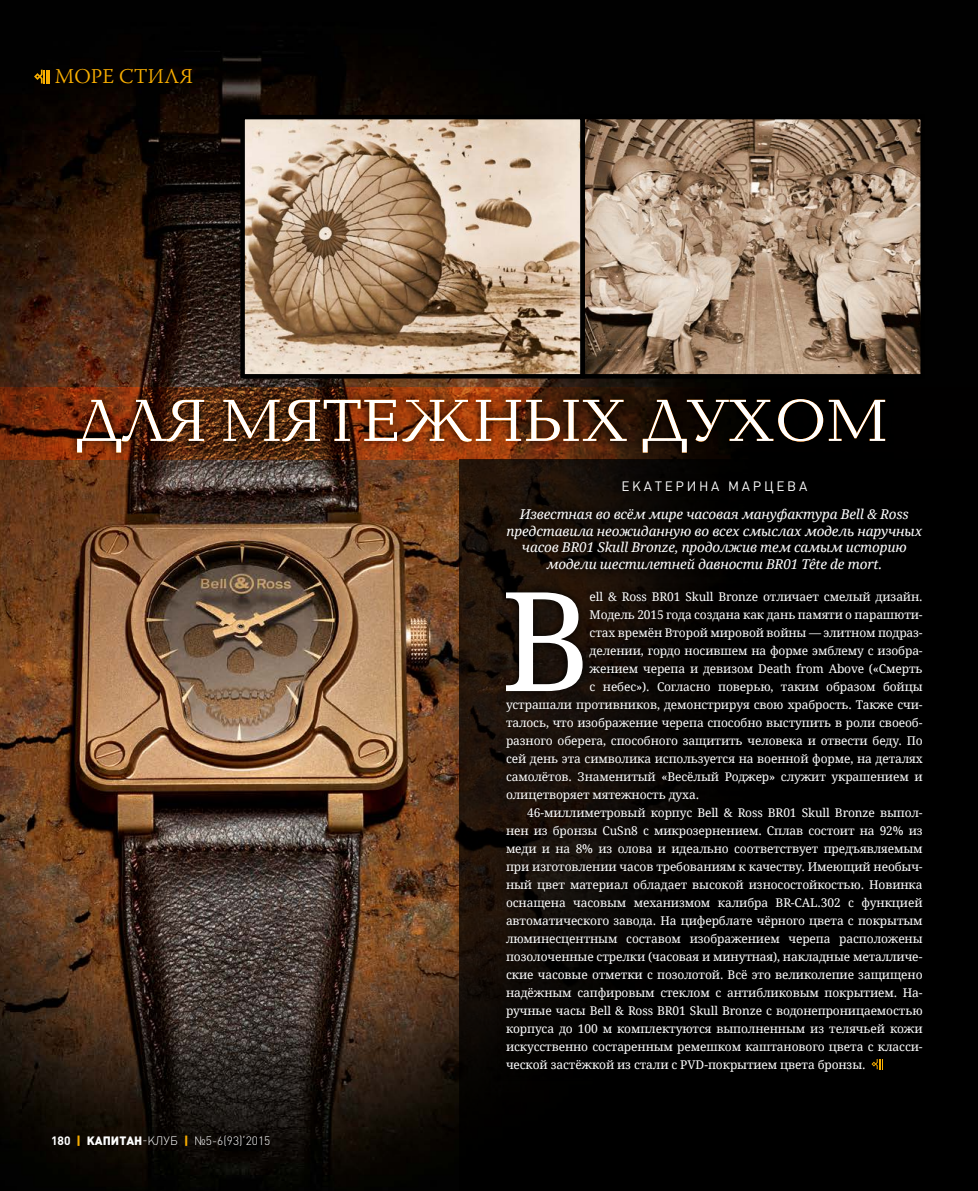
<style>
.page{position:relative;width:978px;height:1191px;background:#fff}
.page>*{position:absolute;margin:0;border:0;box-sizing:border-box;transform-origin:0 0}
.t1{font:138px "Droid Serif";color:#fff}
.t2{font:61.5px "Baltica C";color:#fff}
.t3{font:300 21px "Warnock Pro";color:#f9ae00}
.t4{font:italic 13.5px/16.5px "Droid Serif";letter-spacing:-.01em;color:#fff;text-align:center}
.t5{font:13.5px "Plumb";letter-spacing:.2em;color:#fff}
.t6{font:12px "Droid Serif";letter-spacing:-.01em;color:#fff}
.t7{font:300 12px "Plumb";color:#fff}
.s1{font-weight:700}
.s2{font-weight:900;color:#f9ae00}
.s3{font-family:"Plumb Soft";font-weight:900}
</style>
<div class="page">
<img style="left:0;top:0;width:978px;height:1191px">
<img style="left:245px;top:120px;width:675px;height:253px">
<div style="left:240px;top:115px;width:345px;height:263px;border:4px solid #000"></div>
<div style="left:580px;top:115px;width:345px;height:263px;border:4px solid #000"></div>
<svg style="left:34px;top:70px;width:16px;height:13px"></svg>
<svg style="left:0;top:387px;width:978px;height:72px;background:#3f1a07"></svg>
<svg style="left:459px;top:459px;width:519px;height:732px;background:#060402"></svg>
<svg style="left:498px;top:583px;width:432px;height:497px;background:#050302"></svg>
<svg style="left:871px;top:1059px;width:12px;height:10px"></svg>
<svg style="left:500px;top:500px;width:429px;height:77px;background:#080502"></svg>
<div style="left:614px;top:473px;width:200px;height:28px;background:#000"></div>
<h3 class="t3" style="left:55px;top:64px;width:140px">МОРЕ СТИЛЯ</h3>
<h2 class="t2" style="left:77px;top:388px;width:812px">ДЛЯ МЯТЕЖНЫХ ДУХОМ</h2>
<p class="t5" style="left:621px;top:478px;width:187px">ЕКАТЕРИНА МАРЦЕВА</p>
<p class="t4" style="left:507px;top:506px;width:417px">Известная во всём мире часовая мануфактура Bell &amp; Ross представила неожиданную во всех смыслах модель наручных часов BR01 Skull Bronze, продолжив тем самым историю модели шестилетней давности BR01 Tête de mort.</p>
<p class="t7" style="left:51px;top:1133px;width:221px"><span class="s1">180</span> <span class="s2">|</span> <span class="s3">КАПИТАН</span>-КЛУБ <span class="s2">|</span> №5-6(93)’2015</p>
<h1 class="t1" style="left:501px;top:556px;width:92px">B</h1>
<p class="t6" style="left:590px;top:589px;width:335px">ell &amp; Ross BR01 Skull Bronze отличает смелый дизайн.</p>
<p class="t6" style="left:590px;top:607px;width:335px">Модель 2015 года создана как дань памяти о парашюти-</p>
<p class="t6" style="left:590px;top:625px;width:335px">стах времён Второй мировой войны — элитном подраз-</p>
<p class="t6" style="left:590px;top:643px;width:335px">делении, гордо носившем на форме эмблему с изобра-</p>
<p class="t6" style="left:590px;top:661px;width:335px">жением черепа и девизом Death from Above («Смерть</p>
<p class="t6" style="left:590px;top:679px;width:335px">с небес»). Согласно поверью, таким образом бойцы</p>
<p class="t6" style="left:506px;top:697px;width:418px">устрашали противников, демонстрируя свою храбрость. Также счи-</p>
<p class="t6" style="left:506px;top:715px;width:418px">талось, что изображение черепа способно выступить в роли своеоб-</p>
<p class="t6" style="left:506px;top:733px;width:418px">разного оберега, способного защитить человека и отвести беду. По</p>
<p class="t6" style="left:506px;top:751px;width:418px">сей день эта символика используется на военной форме, на деталях</p>
<p class="t6" style="left:506px;top:769px;width:418px">самолётов. Знаменитый «Весёлый Роджер» служит украшением и</p>
<p class="t6" style="left:506px;top:787px;width:195px">олицетворяет мятежность духа.</p>
<p class="t6" style="left:527px;top:805px;width:397px">46-миллиметровый корпус Bell &amp; Ross BR01 Skull Bronze выпол-</p>
<p class="t6" style="left:506px;top:823px;width:418px">нен из бронзы CuSn8 с микрозернением. Сплав состоит на 92% из</p>
<p class="t6" style="left:506px;top:841px;width:418px">меди и на 8% из олова и идеально соответствует предъявляемым</p>
<p class="t6" style="left:506px;top:859px;width:418px">при изготовлении часов требованиям к качеству. Имеющий необыч-</p>
<p class="t6" style="left:506px;top:877px;width:418px">ный цвет материал обладает высокой износостойкостью. Новинка</p>
<p class="t6" style="left:506px;top:895px;width:418px">оснащена часовым механизмом калибра BR-CAL.302 с функцией</p>
<p class="t6" style="left:506px;top:913px;width:418px">автоматического завода. На циферблате чёрного цвета с покрытым</p>
<p class="t6" style="left:506px;top:931px;width:418px">люминесцентным составом изображением черепа расположены</p>
<p class="t6" style="left:506px;top:949px;width:418px">позолоченные стрелки (часовая и минутная), накладные металличе-</p>
<p class="t6" style="left:506px;top:967px;width:418px">ские часовые отметки с позолотой. Всё это великолепие защищено</p>
<p class="t6" style="left:506px;top:985px;width:418px">надёжным сапфировым стеклом с антибликовым покрытием. На-</p>
<p class="t6" style="left:506px;top:1003px;width:418px">ручные часы Bell &amp; Ross BR01 Skull Bronze с водонепроницаемостью</p>
<p class="t6" style="left:506px;top:1021px;width:418px">корпуса до 100 м комплектуются выполненным из телячьей кожи</p>
<p class="t6" style="left:506px;top:1039px;width:418px">искусственно состаренным ремешком каштанового цвета с класси-</p>
<p class="t6" style="left:506px;top:1057px;width:361px">ческой застёжкой из стали с PVD-покрытием цвета бронзы.</p>
</div>
